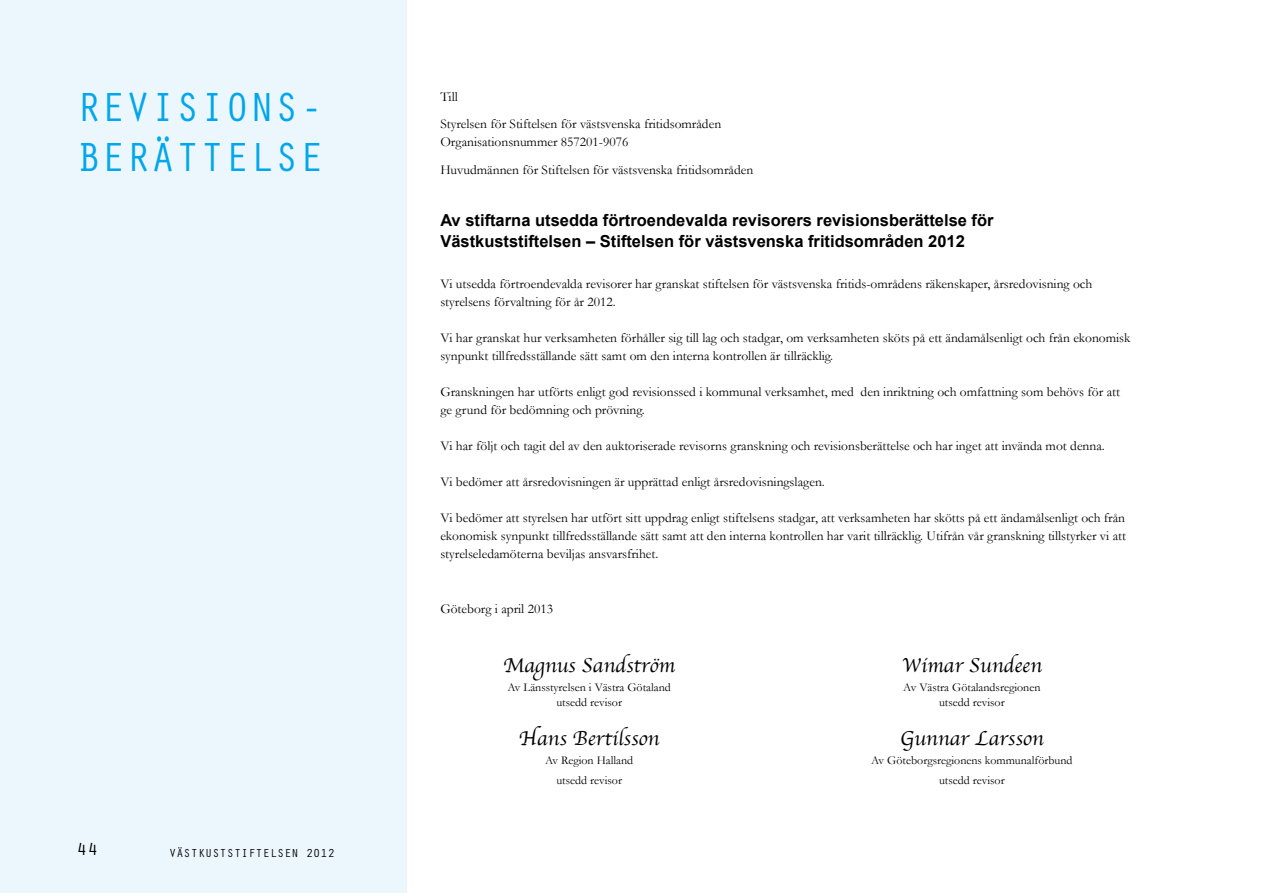
<style>
.page{position:relative;width:1263px;height:893px;background:#fff}
.page>*{position:absolute;margin:0;border:0;box-sizing:border-box;transform-origin:0 0}
.t1{font:42px/50.4px "Orator Std";letter-spacing:-.01em;color:#00a6eb}
.t2{font:21px "Apple Chancery";color:#000}
.t3{font:18px "Orator Std";color:#000}
.t4{font:700 16.5px/21.6px "Arial";color:#000}
.t5{font:13.5px/18px "Garamond";color:#000}
.t6{font:12px "Garamond";color:#000}
.t7{font:12px "Orator Std";color:#000}
</style>
<div class="page">
<div style="left:0;top:0;width:407px;height:893px;background:#ebf7fd"></div>
<h1 class="t1" style="left:76px;top:79px;width:250px">REVISIONS-<br>BERÄTTELSE</h1>
<h3 class="t3" style="left:77px;top:836px;width:23px">44</h3>
<p class="t7" style="left:169px;top:845px;width:167px">VÄSTKUSTSTIFTELSEN 2012</p>
<h3 class="t3" style="left:77px;top:839px;width:23px">44</h3>
<p class="t7" style="left:306px;top:846px;width:38px">5 ÅR</p>
<p class="t5" style="left:440px;top:84px;width:282px;line-height:26.5px">Till<br>Styrelsen för Stiftelsen för västsvenska fritidsområden</p>
<p class="t5" style="left:440px;top:127px;width:314px;line-height:28px">Organisationsnummer 857201-9076<br>Huvudmännen för Stiftelsen för västsvenska fritidsområden</p>
<p class="t4" style="left:440px;top:210px;width:555px">Av stiftarna utsedda förtroendevalda revisorers revisionsberättelse för<br>Västkuststiftelsen – Stiftelsen för västsvenska fritidsområden 2012</p>
<p class="t5" style="left:440px;top:274px;width:653px">Vi utsedda förtroendevalda revisorer har granskat stiftelsen för västsvenska fritids-områdens räkenskaper, årsredovisning och styrelsens förvaltning för år 2012.</p>
<p class="t5" style="left:440px;top:328px;width:692px">Vi har granskat hur verksamheten förhåller sig till lag och stadgar, om verksamheten sköts på ett ändamålsenligt och från ekonomisk synpunkt tillfredsställande sätt samt om den interna kontrollen är tillräcklig.</p>
<p class="t5" style="left:440px;top:382px;width:681px">Granskningen har utförts enligt god revisionssed i kommunal verksamhet, med den inriktning och omfattning som behövs för att ge grund för bedömning och prövning.</p>
<p class="t5" style="left:440px;top:436px;width:666px">Vi har följt och tagit del av den auktoriserade revisorns granskning och revisionsberättelse och har inget att invända mot denna.</p>
<p class="t5" style="left:440px;top:472px;width:386px">Vi bedömer att årsredovisningen är upprättad enligt årsredovisningslagen.</p>
<p class="t5" style="left:440px;top:508px;width:687px;text-align:justify">Vi bedömer att styrelsen har utfört sitt uppdrag enligt stiftelsens stadgar, att verksamheten har skötts på ett ändamålsenligt och från ekonomisk synpunkt tillfredsställande sätt samt att den interna kontrollen har varit tillräcklig. Utifrån vår granskning tillstyrker vi att styrelseledamöterna beviljas ansvarsfrihet.</p>
<p class="t5" style="left:440px;top:600px;width:114px">Göteborg i april 2013</p>
<h2 class="t2" style="left:503px;top:648px;width:173px">Magnus Sandström</h2>
<h2 class="t2" style="left:902px;top:648px;width:141px">Wimar Sundeen</h2>
<p class="t6" style="left:507px;top:680px;width:165px">Av Länsstyrelsen i Västra Götaland</p>
<p class="t6" style="left:903px;top:680px;width:139px">Av Västra Götalandsregionen</p>
<p class="t6" style="left:556px;top:695px;width:67px">utsedd revisor</p>
<p class="t6" style="left:939px;top:695px;width:67px">utsedd revisor</p>
<h2 class="t2" style="left:519px;top:721px;width:142px">Hans Bertilsson</h2>
<h2 class="t2" style="left:900px;top:721px;width:145px">Gunnar Larsson</h2>
<p class="t6" style="left:545px;top:753px;width:90px">Av Region Halland</p>
<p class="t6" style="left:871px;top:753px;width:203px">Av Göteborgsregionens kommunalförbund</p>
<p class="t6" style="left:556px;top:773px;width:67px">utsedd revisor</p>
<p class="t6" style="left:939px;top:773px;width:67px">utsedd revisor</p>
</div>
